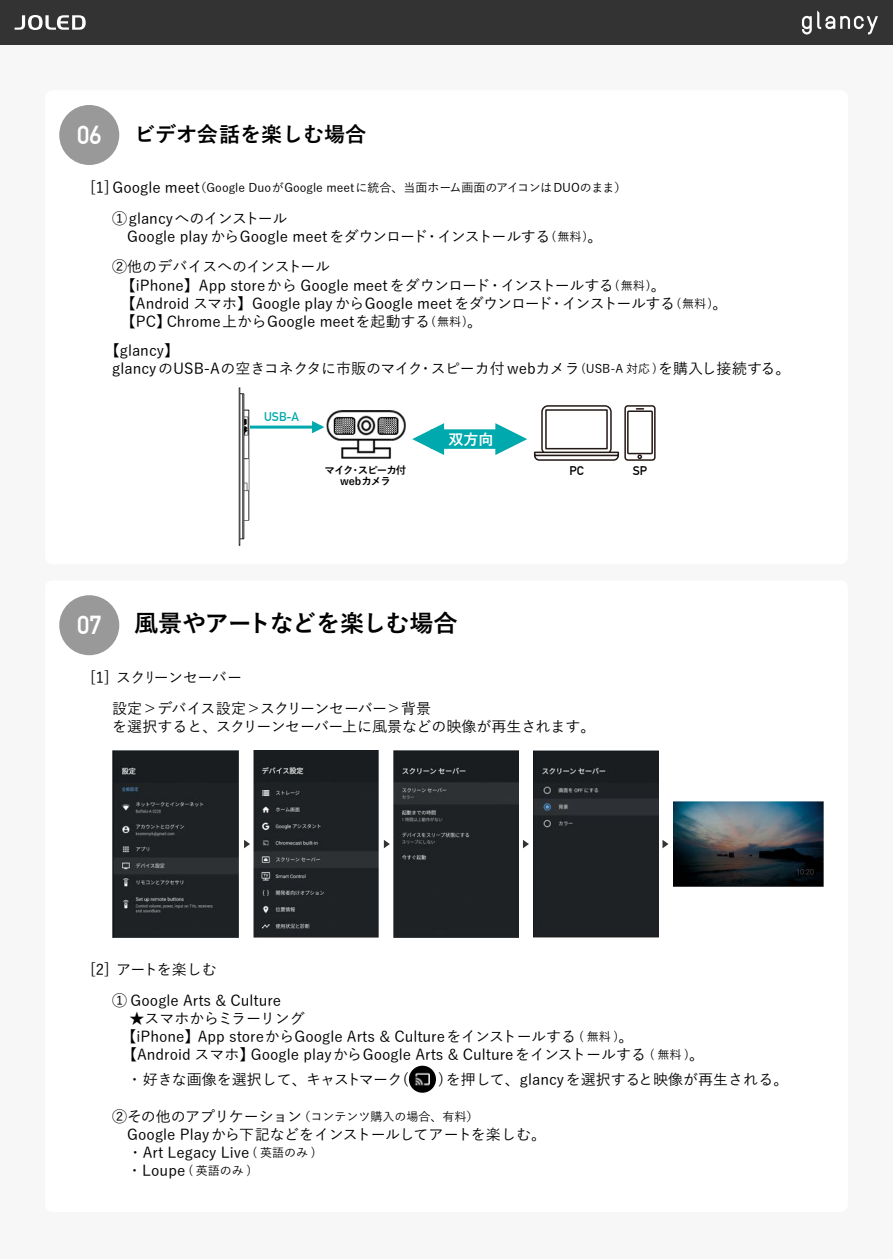
<style>
.page{position:relative;width:893px;height:1260px;background:#fff}
.page>*{position:absolute;margin:0;border:0;box-sizing:border-box;transform-origin:0 0}
.t1{font:700 25.5px "DIN Alternate";color:#fff}
.t2{font:700 24px "Yu Go Pr 6 N";letter-spacing:-.04em;color:#000}
.t3{font:700 21px "Yu Go Pr 6 N";color:#000}
.t4{font:500 15px/18px "Yu Go Pr 6 N";color:#000}
.t5{font:500 15px/30.8px "Yu Go Pr 6 N";letter-spacing:-.04em;color:#000}
.t6{font:700 15px "Yu Go Pr 6 N";color:#fff}
.t7{font:700 12.3px "DIN Alternate";color:#00a9ad}
.t8{font:700 12.3px "DIN Alternate";color:#000}
.t9{font:500 12px "Yu Go Pr 6 N";color:#000}
.t10{font:700 10.5px/10.5px "Yu Go Pr 6 N";letter-spacing:-.1em;color:#000;text-align:center}
.s1{font-size:12px}
.s2{font-family:"Koz Go Pr 6 N";font-weight:400}
.s3{font-size:15px}
</style>
<div class="page">
<div style="left:0;top:44px;width:892px;height:1215px;background:#f7f7f7"></div>
<div style="left:0;top:0;width:892px;height:45px;background:#333"></div>
<svg style="left:817px;top:11px;width:61px;height:23px"></svg>
<svg style="left:802px;top:16px;width:9px;height:18px"></svg>
<svg style="left:15px;top:15px;width:71px;height:15px"></svg>
<div style="left:45px;top:90px;width:803px;height:474px;background:#fff;border-radius:8px"></div>
<div style="left:59px;top:105px;width:60px;height:60px;background:#999;border-radius:50%"></div>
<div style="left:45px;top:580px;width:803px;height:632px;background:#fff;border-radius:8px"></div>
<img style="left:409px;top:1066px;width:27px;height:27px;border-radius:14px">
<div style="left:59px;top:595px;width:60px;height:60px;background:#999;border-radius:50%"></div>
<img style="left:253px;top:750px;width:125px;height:188px">
<img style="left:393px;top:750px;width:125px;height:188px">
<img style="left:533px;top:750px;width:125px;height:188px">
<img style="left:673px;top:802px;width:150px;height:84px">
<img style="left:112px;top:750px;width:126px;height:188px">
<svg style="left:244px;top:840px;width:6px;height:8px"></svg>
<svg style="left:384px;top:840px;width:6px;height:8px"></svg>
<svg style="left:523px;top:840px;width:6px;height:8px"></svg>
<svg style="left:662px;top:840px;width:6px;height:8px"></svg>
<img style="left:238px;top:388px;width:11px;height:158px">
<img style="left:326px;top:410px;width:79px;height:48px">
<div style="left:542px;top:406px;width:69px;height:48px;background:linear-gradient(to right,#fff,#fff);border-radius:6px"></div>
<div style="left:541px;top:405px;width:70px;height:50px;border:2px solid #221815;border-radius:6px"></div>
<div style="left:545px;top:409px;width:62px;height:40px;background:#fff;border:2px solid #221815"></div>
<svg style="left:533px;top:454px;width:86px;height:7px"></svg>
<svg style="left:534px;top:452px;width:85px;height:4px"></svg>
<svg style="left:625px;top:406px;width:30px;height:54px"></svg>
<div style="left:624px;top:405px;width:31px;height:56px;border:2px solid #221815;border-radius:3px"></div>
<div style="left:628px;top:411px;width:24px;height:43px;background:#fff"></div>
<div style="left:627px;top:410px;width:26px;height:44px;border:2px solid #221815"></div>
<svg style="left:636px;top:408px;width:7px;height:2px"></svg>
<svg style="left:637px;top:454px;width:5px;height:5px"></svg>
<hr style="left:250px;top:426px;width:71px;height:3px;background:#00a9ad">
<svg style="left:312px;top:421px;width:12px;height:12px"></svg>
<div style="left:431px;top:429px;width:71px;height:20px;background:#00a9ad"></div>
<svg style="left:495px;top:423px;width:32px;height:32px"></svg>
<svg style="left:412px;top:423px;width:32px;height:32px"></svg>
<h3 class="t3" style="left:134px;top:123px;width:233px">ビデオ会話を楽しむ場合</h3>
<p class="t4" style="left:90px;top:177px;width:176px">[1] Google mee<span class="s1">（Google Du</span></p>
<h1 class="t1" style="left:77px;top:120px;width:26px">06</h1>
<p class="t4" style="left:194px;top:177px;width:7px">t</p>
<p class="t9" style="left:264px;top:177px;width:363px">oがGoogle meetに統合、当面ホーム画面のアイコンはDUOのまま）</p>
<p class="t4" style="left:112px;top:208px;width:491px">①glancyへのインストール<br>　Google playからGoogle meetをダウンロード・インストールする<span class="s1">(無料)</span>。</p>
<p class="t4" style="left:121px;top:256px;width:608px;text-indent:-9px">②他のデバイスへのインストール<br>【iPhone】App storeから Google meetをダウンロード・インストールする<span class="s1">(無料)</span>。【Android スマホ】Google playからGoogle meetをダウンロード・インストールする<span class="s1">(無料)</span>。【PC】Chrome上からGoogle meetを起動する<span class="s1">(無料)</span>。</p>
<p class="t4" style="left:112px;top:340px;width:679px;text-indent:-8px">【glancy】<br>glancyのUSB-Aの空きコネクタに市販のマイク・スピーカ付 webカメラ<span class="s1">(USB-A 対応 )</span>を購入し接続する。</p>
<p class="t7" style="left:264px;top:409px;width:36px">USB-A</p>
<p class="t10" style="left:324px;top:465px;width:83px">マイク・スピーカ付webカメラ</p>
<p class="t6" style="left:448px;top:431px;width:46px">双方向</p>
<p class="t8" style="left:569px;top:464px;width:16px">PC</p>
<p class="t8" style="left:632px;top:464px;width:16px">SP</p>
<h2 class="t2" style="left:134px;top:610px;width:325px">風景やアートなどを楽しむ場合</h2>
<p class="t5" style="left:112px;top:661px;width:320px;text-indent:-22px">[1] スクﾘーンセーバー<br>設定＞デバイス設定＞スクリーンセーバー＞背景</p>
<p class="t4" style="left:112px;top:716px;width:484px">を選択すると、スクリーンセーバー上に風景などの映像が再生されます。</p>
<h1 class="t1" style="left:77px;top:610px;width:26px">07</h1>
<p class="t4" style="left:112px;top:953px;width:170px;line-height:30.8px;text-indent:-22px">[2] アートを楽しむ<br>① Google Arts &amp; Culture</p>
<p class="t4" style="left:121px;top:1008px;width:584px;text-indent:8px"><span class="s2">★</span>スマホからミラーリング<br>【iPhone】App storeからGoogle Arts &amp; Cultureをインストールする <span class="s1">( 無料 )</span>。【Android スマホ】Google playからGoogle Arts &amp; Cultureをインストールする <span class="s1">( 無料 )</span>。</p>
<p class="t4" style="left:127px;top:1069px;width:662px">・好きな画像を選択して、キャストマーク(　　)を押して、glancyを選択すると映像が再生される。</p>
<p class="t9" style="left:112px;top:1105px;width:367px"><span class="s3">②その他のアプリケーション</span>（コンテンツ購入の場合、有料）</p>
<p class="t4" style="left:112px;top:1123px;width:435px">　Google Playから下記などをインストールしてアートを楽しむ。　 ・Art Legacy Live <span class="s1">( 英語のみ )<br></span>　・Loupe <span class="s1">( 英語のみ )</span></p>
</div>
